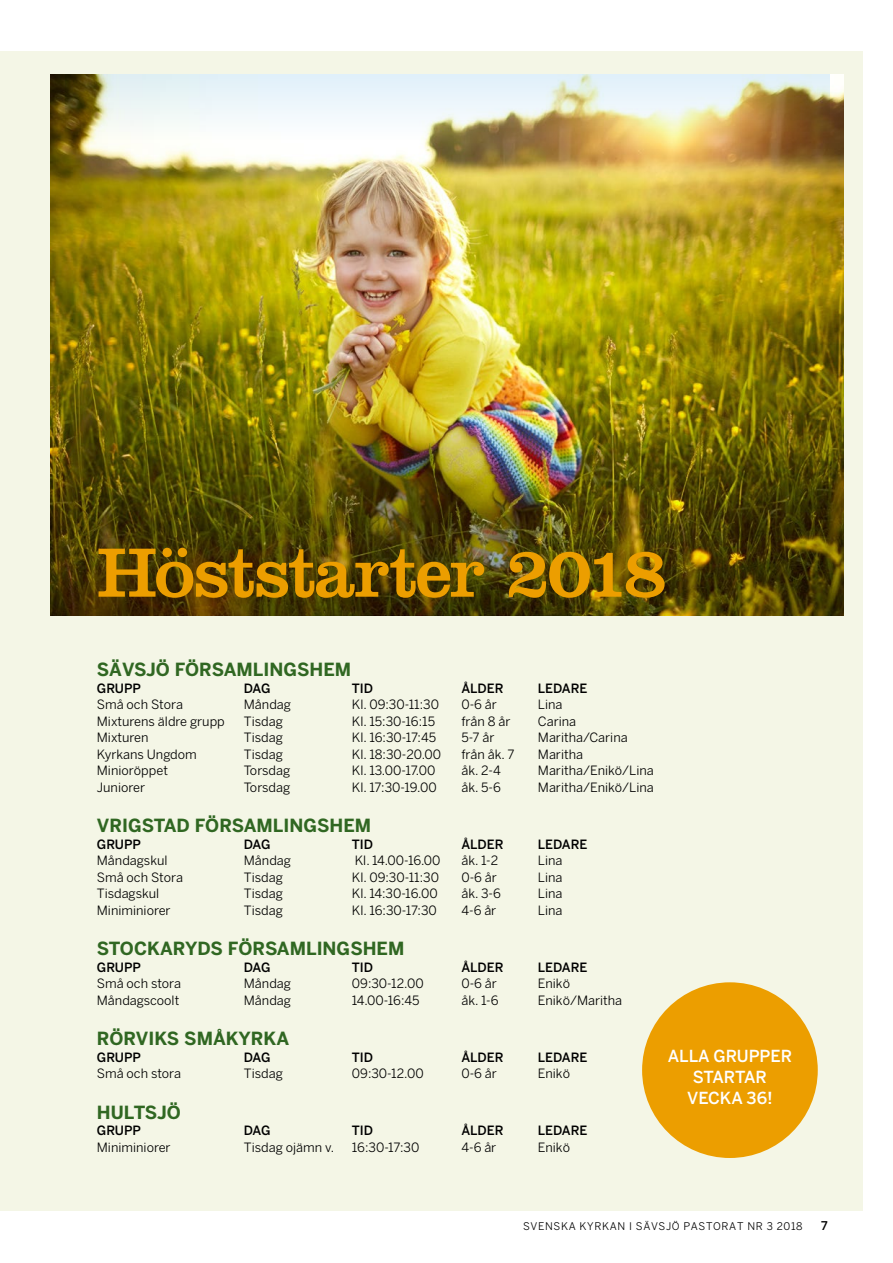
<style>
.page{position:relative;width:893px;height:1263px;background:#fff}
.page>*{position:absolute;margin:0;border:0;box-sizing:border-box;transform-origin:0 0}
.t1{font:72.45px "Clarendon";letter-spacing:-.03em;color:#ec9e00}
.t2{font:700 18px "Benton Sans";color:#306722}
.t3{font:500 16.5px/21px "Benton Sans";color:#fff;text-align:center}
.t4{font:12.75px "Benton Sans";color:#000}
.t5{font:500 12.75px "Benton Sans";color:#000}
.t6{font:500 12px "Benton Sans";color:#000}
.t7{font:10.5px "Benton Sans";letter-spacing:.06em;color:#000}
</style>
<div class="page">
<div style="left:0;top:52px;width:863px;height:1159px;background:#f4f6e6"></div>
<img style="left:50px;top:74px;width:793px;height:542px">
<svg style="left:65px;top:74px;width:764px;height:66px"></svg>
<div style="left:642px;top:982px;width:176px;height:176px;background:#ec9e00;border-radius:50%"></div>
<h1 class="t1" style="left:97px;top:530px;width:572px">Höststarter 2018</h1>
<h2 class="t2" style="left:97px;top:659px;width:256px">SÄVSJÖ FÖRSAMLINGSHEM</h2>
<p class="t5" style="left:97px;top:680px;width:46px">GRUPP</p>
<p class="t5" style="left:244px;top:680px;width:28px">DAG</p>
<p class="t5" style="left:352px;top:680px;width:23px">TID</p>
<p class="t5" style="left:461px;top:680px;width:44px">ÅLDER</p>
<p class="t5" style="left:538px;top:680px;width:51px">LEDARE</p>
<p class="t4" style="left:97px;top:697px;width:88px">Små och Stora</p>
<p class="t4" style="left:244px;top:697px;width:49px">Måndag</p>
<p class="t4" style="left:352px;top:697px;width:89px">Kl. 09:30-11:30</p>
<p class="t4" style="left:461px;top:697px;width:37px">0-6 år</p>
<p class="t4" style="left:538px;top:697px;width:26px">Lina</p>
<p class="t4" style="left:97px;top:713px;width:129px">Mixturens äldre grupp</p>
<p class="t4" style="left:244px;top:713px;width:40px">Tisdag</p>
<p class="t4" style="left:352px;top:713px;width:85px">Kl. 15:30-16:15</p>
<p class="t4" style="left:461px;top:713px;width:51px">från 8 år</p>
<p class="t4" style="left:538px;top:713px;width:40px">Carina</p>
<p class="t4" style="left:97px;top:730px;width:53px">Mixturen</p>
<p class="t4" style="left:244px;top:730px;width:40px">Tisdag</p>
<p class="t4" style="left:352px;top:730px;width:86px">Kl. 16:30-17:45</p>
<p class="t4" style="left:461px;top:730px;width:35px">5-7 år</p>
<p class="t4" style="left:538px;top:730px;width:91px">Maritha/Carina</p>
<p class="t4" style="left:97px;top:746px;width:101px">Kyrkans Ungdom</p>
<p class="t4" style="left:244px;top:746px;width:40px">Tisdag</p>
<p class="t4" style="left:352px;top:746px;width:91px">Kl. 18:30-20.00</p>
<p class="t4" style="left:461px;top:746px;width:55px">från åk. 7</p>
<p class="t4" style="left:538px;top:746px;width:47px">Maritha</p>
<p class="t4" style="left:97px;top:763px;width:73px">Minioröppet</p>
<p class="t4" style="left:244px;top:763px;width:48px">Torsdag</p>
<p class="t4" style="left:352px;top:763px;width:85px">Kl. 13.00-17.00</p>
<p class="t4" style="left:461px;top:763px;width:41px">åk. 2-4</p>
<p class="t4" style="left:538px;top:763px;width:118px">Maritha/Enikö/Lina</p>
<p class="t4" style="left:97px;top:779px;width:50px">Juniorer</p>
<p class="t4" style="left:244px;top:779px;width:48px">Torsdag</p>
<p class="t4" style="left:352px;top:779px;width:86px">Kl. 17:30-19.00</p>
<p class="t4" style="left:461px;top:779px;width:41px">åk. 5-6</p>
<p class="t4" style="left:538px;top:779px;width:118px">Maritha/Enikö/Lina</p>
<h2 class="t2" style="left:97px;top:815px;width:276px">VRIGSTAD FÖRSAMLINGSHEM</h2>
<p class="t5" style="left:97px;top:836px;width:46px">GRUPP</p>
<p class="t5" style="left:244px;top:836px;width:28px">DAG</p>
<p class="t5" style="left:352px;top:836px;width:23px">TID</p>
<p class="t5" style="left:461px;top:836px;width:44px">ÅLDER</p>
<p class="t5" style="left:538px;top:836px;width:51px">LEDARE</p>
<p class="t4" style="left:97px;top:853px;width:72px">Måndagskul</p>
<p class="t4" style="left:244px;top:853px;width:49px">Måndag</p>
<p class="t4" style="left:355px;top:853px;width:87px">Kl. 14.00-16.00</p>
<p class="t4" style="left:461px;top:853px;width:38px">åk. 1-2</p>
<p class="t4" style="left:538px;top:853px;width:26px">Lina</p>
<p class="t4" style="left:97px;top:869px;width:88px">Små och Stora</p>
<p class="t4" style="left:244px;top:869px;width:40px">Tisdag</p>
<p class="t4" style="left:352px;top:869px;width:89px">Kl. 09:30-11:30</p>
<p class="t4" style="left:461px;top:869px;width:37px">0-6 år</p>
<p class="t4" style="left:538px;top:869px;width:26px">Lina</p>
<p class="t4" style="left:97px;top:886px;width:64px">Tisdagskul</p>
<p class="t4" style="left:244px;top:886px;width:40px">Tisdag</p>
<p class="t4" style="left:352px;top:886px;width:87px">Kl. 14:30-16.00</p>
<p class="t4" style="left:461px;top:886px;width:41px">åk. 3-6</p>
<p class="t4" style="left:538px;top:886px;width:26px">Lina</p>
<p class="t4" style="left:97px;top:902px;width:75px">Miniminiorer</p>
<p class="t4" style="left:244px;top:902px;width:40px">Tisdag</p>
<p class="t4" style="left:352px;top:902px;width:87px">Kl. 16:30-17:30</p>
<p class="t4" style="left:461px;top:902px;width:36px">4-6 år</p>
<p class="t4" style="left:538px;top:902px;width:26px">Lina</p>
<h2 class="t2" style="left:97px;top:938px;width:309px">STOCKARYDS FÖRSAMLINGSHEM</h2>
<p class="t5" style="left:97px;top:959px;width:46px">GRUPP</p>
<p class="t5" style="left:244px;top:959px;width:28px">DAG</p>
<p class="t5" style="left:352px;top:959px;width:23px">TID</p>
<p class="t5" style="left:461px;top:959px;width:44px">ÅLDER</p>
<p class="t5" style="left:538px;top:959px;width:51px">LEDARE</p>
<p class="t4" style="left:97px;top:976px;width:86px">Små och stora</p>
<p class="t4" style="left:244px;top:976px;width:49px">Måndag</p>
<p class="t4" style="left:352px;top:976px;width:73px">09:30-12.00</p>
<p class="t4" style="left:461px;top:976px;width:37px">0-6 år</p>
<p class="t4" style="left:538px;top:976px;width:34px">Enikö</p>
<p class="t4" style="left:97px;top:992px;width:84px">Måndagscoolt</p>
<p class="t4" style="left:244px;top:992px;width:49px">Måndag</p>
<p class="t4" style="left:352px;top:992px;width:69px">14.00-16:45</p>
<p class="t4" style="left:461px;top:992px;width:39px">åk. 1-6</p>
<p class="t4" style="left:538px;top:992px;width:86px">Enikö/Maritha</p>
<h2 class="t2" style="left:97px;top:1028px;width:194px">RÖRVIKS SMÅKYRKA</h2>
<p class="t5" style="left:97px;top:1049px;width:46px">GRUPP</p>
<p class="t5" style="left:244px;top:1049px;width:28px">DAG</p>
<p class="t5" style="left:352px;top:1049px;width:23px">TID</p>
<p class="t5" style="left:461px;top:1049px;width:44px">ÅLDER</p>
<p class="t5" style="left:538px;top:1049px;width:51px">LEDARE</p>
<p class="t4" style="left:97px;top:1066px;width:86px">Små och stora</p>
<p class="t4" style="left:244px;top:1066px;width:40px">Tisdag</p>
<p class="t4" style="left:352px;top:1066px;width:73px">09:30-12.00</p>
<p class="t4" style="left:461px;top:1066px;width:37px">0-6 år</p>
<p class="t4" style="left:538px;top:1066px;width:34px">Enikö</p>
<h2 class="t2" style="left:97px;top:1101px;width:85px">HULTSJÖ</h2>
<p class="t5" style="left:97px;top:1123px;width:46px">GRUPP</p>
<p class="t5" style="left:244px;top:1123px;width:28px">DAG</p>
<p class="t5" style="left:352px;top:1123px;width:23px">TID</p>
<p class="t5" style="left:461px;top:1123px;width:44px">ÅLDER</p>
<p class="t5" style="left:538px;top:1123px;width:51px">LEDARE</p>
<p class="t4" style="left:97px;top:1139px;width:75px">Miniminiorer</p>
<p class="t4" style="left:244px;top:1139px;width:92px">Tisdag ojämn v.</p>
<p class="t4" style="left:352px;top:1139px;width:69px">16:30-17:30</p>
<p class="t4" style="left:461px;top:1139px;width:36px">4-6 år</p>
<p class="t4" style="left:538px;top:1139px;width:34px">Enikö</p>
<p class="t3" style="left:668px;top:1046px;width:126px">ALLA GRUPPER<br>STARTAR<br>VECKA 36!</p>
<p class="t7" style="left:523px;top:1220px;width:281px">SVENSKA KYRKAN I SÄVSJÖ PASTORAT NR 3 2018</p>
<p class="t6" style="left:821px;top:1218px;width:8px">7</p>
</div>
